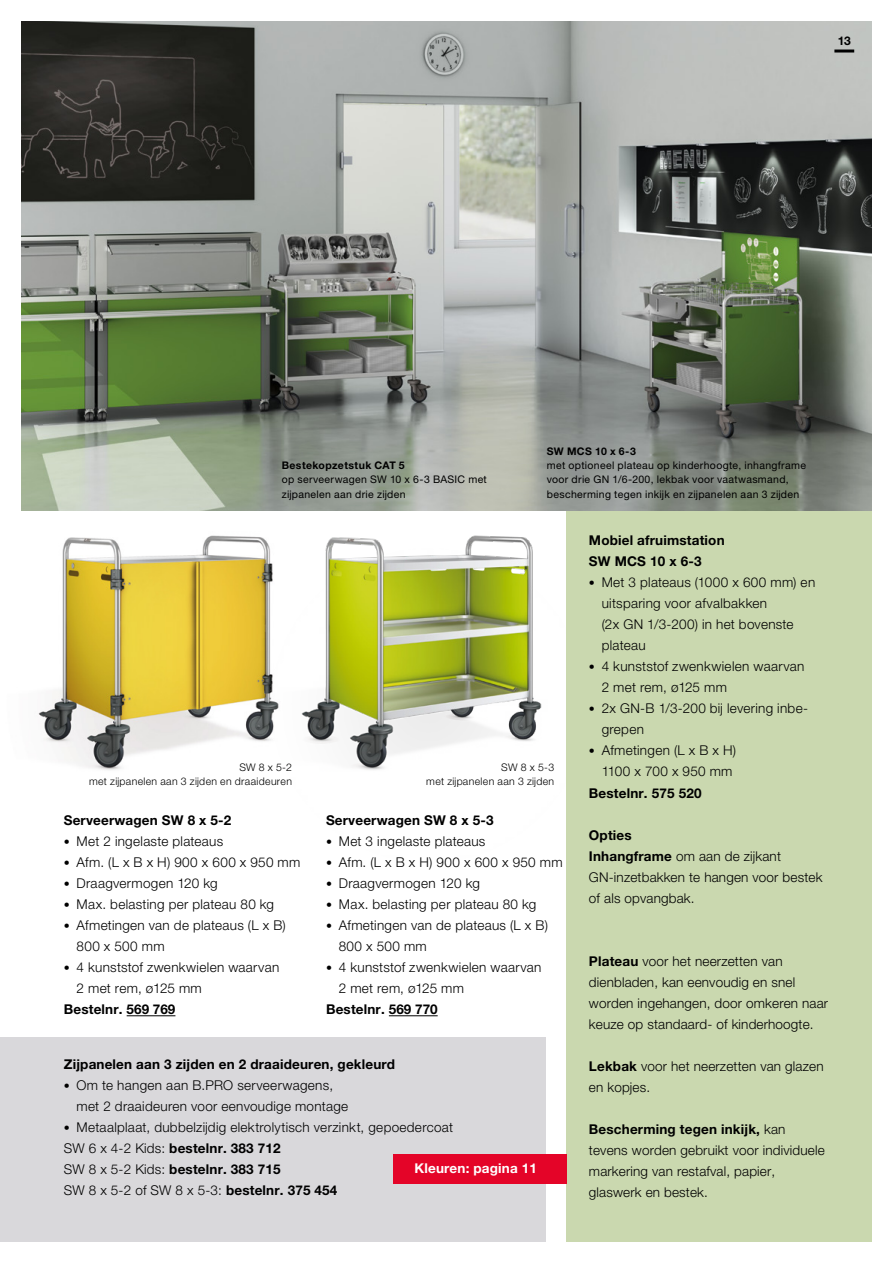
<style>
.page{position:relative;width:893px;height:1263px;background:#fff}
.page>*{position:absolute;margin:0;border:0;box-sizing:border-box;transform-origin:0 0}
.t1{font:300 13.5px/21px "Helvetica Neue LTW1 G";letter-spacing:.015em;color:#000}
.t2{font:700 13.5px/21px "Helvetica Neue LTW1 G";letter-spacing:.01em;color:#000}
.t3{font:700 13.5px "Helvetica Neue LTW1 G";letter-spacing:.01em;color:#fff}
.t4{font:700 12px "Helvetica Neue LTW1 G";color:#000}
.t5{font:10.5px/14.2px "Helvetica Neue LTW1 G";letter-spacing:.03em;color:#000}
.t6{font:300 10.5px/14.2px "Helvetica Neue LTW1 G";letter-spacing:.03em;color:#000;text-align:right}
.t7{font:700 10.5px "Helvetica Neue LTW1 G";letter-spacing:.035em;color:#000}
.s1{font-size:12px}
.s2{font-weight:700}
</style>
<div class="page">
<div style="left:0;top:1037px;width:546px;height:205px;background:#d9d8db"></div>
<img style="left:38px;top:535px;width:193px;height:235px">
<img style="left:231px;top:535px;width:311px;height:235px">
<div style="left:566px;top:510px;width:306px;height:732px;background:#cad8af"></div>
<img style="left:21px;top:21px;width:851px;height:489px">
<hr style="left:389px;top:1015px;width:49px;height:1px;background:#000">
<hr style="left:127px;top:1015px;width:48px;height:1px;background:#000">
<div style="left:393px;top:1154px;width:174px;height:29px;background:#e40428"></div>
<hr style="left:834px;top:50px;width:20px;height:3px;background:#000">
<p class="t4" style="left:838px;top:33px;width:15px">13</p>
<p class="t7" style="left:282px;top:459px;width:125px">Bestekopzetstuk CAT 5</p>
<p class="t5" style="left:282px;top:472px;width:207px">op serveerwagen SW 10 x 6-3 BASIC met zijpanelen aan drie zijden</p>
<p class="t7" style="left:547px;top:445px;width:91px">SW MCS 10 x 6-3</p>
<p class="t5" style="left:547px;top:458px;width:261px">met optioneel plateau op kinderhoogte, inhangframe voor drie GN 1/6-200, lekbak voor vaatwasmand, bescherming tegen inkijk en zijpanelen aan 3 zijden</p>
<p class="t6" style="left:89px;top:760px;width:204px">SW 8 x 5-2<br>met zijpanelen aan 3 zijden en draaideuren</p>
<p class="t6" style="left:426px;top:760px;width:129px">SW 8 x 5-3<br>met zijpanelen aan 3 zijden</p>
<p class="t2" style="left:64px;top:810px;width:169px">Serveerwagen SW 8 x 5-2</p>
<p class="t1" style="left:64px;top:831px;width:161px"><span class="s1">•</span> Met 2 ingelaste plateaus</p>
<p class="t1" style="left:64px;top:852px;width:238px"><span class="s1">•</span> Afm. (L x B x H) 900 x 600 x 950 mm</p>
<p class="t1" style="left:64px;top:873px;width:155px"><span class="s1">•</span> Draagvermogen 120 kg</p>
<p class="t1" style="left:64px;top:894px;width:212px"><span class="s1">•</span> Max. belasting per plateau 80 kg</p>
<p class="t1" style="left:77px;top:915px;width:211px;text-indent:-13px"><span class="s1">•</span> Afmetingen van de plateaus (L x B)<br>800 x 500 mm</p>
<p class="t1" style="left:77px;top:957px;width:204px;text-indent:-13px"><span class="s1">•</span> 4 kunststof zwenkwielen waarvan<br>2 met rem, ø125 mm</p>
<p class="t2" style="left:64px;top:999px;width:113px">Bestelnr. 569 769</p>
<p class="t2" style="left:326px;top:810px;width:169px">Serveerwagen SW 8 x 5-3</p>
<p class="t1" style="left:326px;top:831px;width:161px"><span class="s1">•</span> Met 3 ingelaste plateaus</p>
<p class="t1" style="left:326px;top:852px;width:238px"><span class="s1">•</span> Afm. (L x B x H) 900 x 600 x 950 mm</p>
<p class="t1" style="left:326px;top:873px;width:155px"><span class="s1">•</span> Draagvermogen 120 kg</p>
<p class="t1" style="left:326px;top:894px;width:212px"><span class="s1">•</span> Max. belasting per plateau 80 kg</p>
<p class="t1" style="left:339px;top:915px;width:211px;text-indent:-13px"><span class="s1">•</span> Afmetingen van de plateaus (L x B)<br>800 x 500 mm</p>
<p class="t1" style="left:339px;top:957px;width:204px;text-indent:-13px"><span class="s1">•</span> 4 kunststof zwenkwielen waarvan<br>2 met rem, ø125 mm</p>
<p class="t2" style="left:326px;top:999px;width:113px">Bestelnr. 569 770</p>
<p class="t2" style="left:64px;top:1053px;width:333px">Zijpanelen aan 3 zijden en 2 draaideuren, gekleurd</p>
<p class="t1" style="left:77px;top:1074px;width:273px;text-indent:-13px"><span class="s1">•</span> Om te hangen aan B.PRO serveerwagens, met 2 draaideuren voor eenvoudige montage</p>
<p class="t1" style="left:64px;top:1116px;width:391px"><span class="s1">•</span> Metaalplaat, dubbelzijdig elektrolytisch verzinkt, gepoedercoat SW 6 x 4-2 Kids: <span class="s2">bestelnr. 383 712<br></span>SW 8 x 5-2 Kids: <span class="s2">bestelnr. 383 715<br></span>SW 8 x 5-2 of SW 8 x 5-3: <span class="s2">bestelnr. 375 454</span></p>
<p class="t3" style="left:415px;top:1160px;width:124px">Kleuren: pagina 11</p>
<p class="t2" style="left:589px;top:530px;width:137px">Mobiel afruimstation<br>SW MCS 10 x 6-3</p>
<p class="t1" style="left:602px;top:572px;width:215px;text-indent:-13px"><span class="s1">•</span> Met 3 plateaus (1000 x 600 mm) en uitsparing voor afvalbakken<br>(2x GN 1/3-200) in het bovenste plateau</p>
<p class="t1" style="left:602px;top:656px;width:204px;text-indent:-13px"><span class="s1">•</span> 4 kunststof zwenkwielen waarvan<br>2 met rem, ø125 mm</p>
<p class="t1" style="left:602px;top:698px;width:208px;text-indent:-13px"><span class="s1">•</span> 2x GN-B 1/3-200 bij levering inbe&shy;grepen</p>
<p class="t1" style="left:589px;top:740px;width:149px;text-align:right"><span class="s1">•</span> Afmetingen (L x B x H)<br>1100 x 700 x 950 mm</p>
<p class="t2" style="left:589px;top:782px;width:114px">Bestelnr. 575 520</p>
<p class="t1" style="left:589px;top:824px;width:235px"><span class="s2">Opties<br>Inhangframe</span> om aan de zijkant<br>GN‑inzetbakken te hangen voor bestek of als opvangbak.</p>
<p class="t1" style="left:589px;top:950px;width:241px"><span class="s2">Plateau</span> voor het neerzetten van dienbladen, kan eenvoudig en snel worden ingehangen, door omkeren naar keuze op standaard- of kinderhoogte.</p>
<p class="t1" style="left:589px;top:1055px;width:236px"><span class="s2">Lekbak</span> voor het neerzetten van glazen en kopjes.</p>
<p class="t1" style="left:589px;top:1118px;width:237px"><span class="s2">Bescherming tegen inkijk,</span> kan tevens worden gebruikt voor individuele markering van restafval, papier, glaswerk en bestek.</p>
</div>
